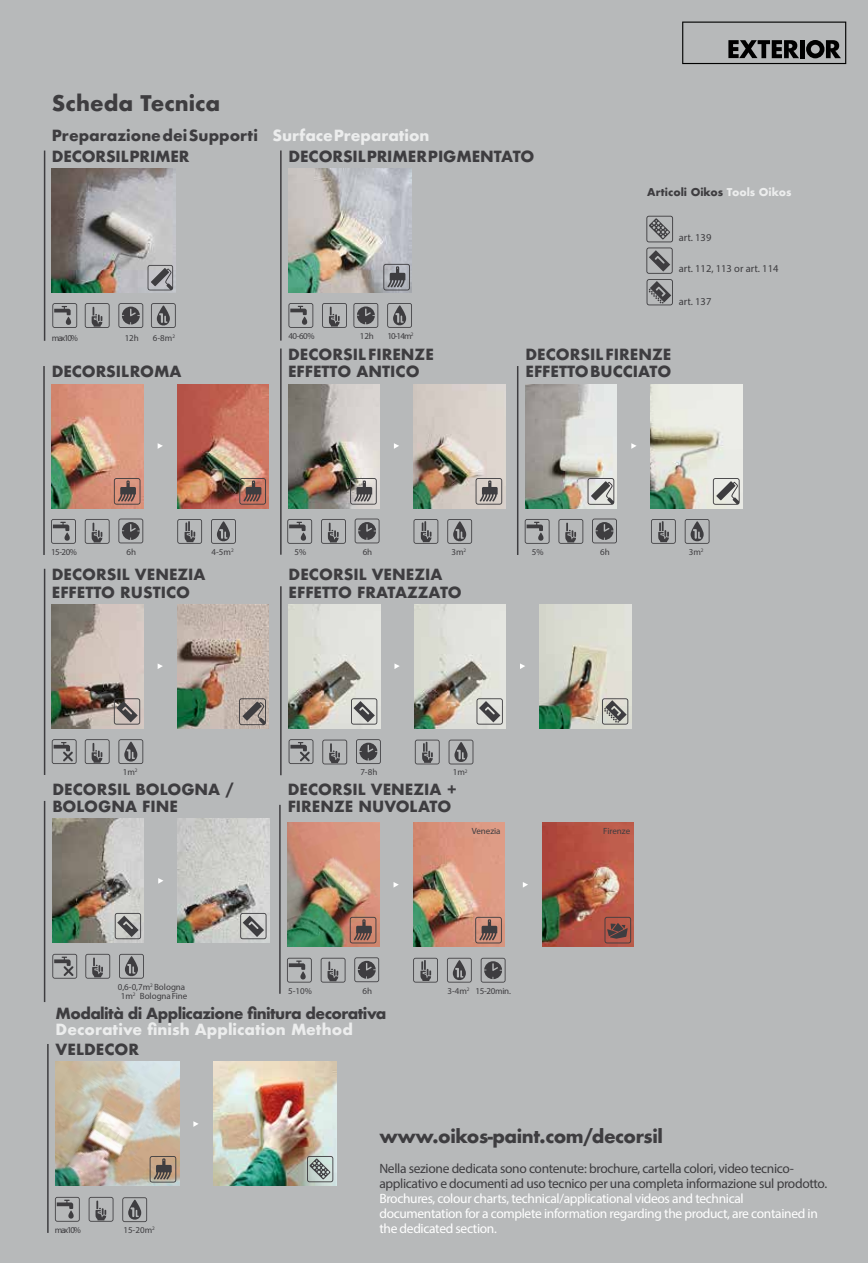
<style>
.page{position:relative;width:868px;height:1263px;background:#fff}
.page>*{position:absolute;margin:0;border:0;box-sizing:border-box;transform-origin:0 0}
.t1{font:700 21px "Futura";color:#3e3d40}
.t2{font:700 18px "Futura";letter-spacing:-.025em;color:#3e3d40}
.t3{font:700 15px/17.5px "Futura";color:#3e3d40}
.t4{font:700 15px "Futura";letter-spacing:-.04em;color:#3e3d40}
.t5{font:700 15px "Futura";color:#eceded}
.t6{font:13.5px/15px "Myriad Pro";letter-spacing:-.025em;color:#fff}
.t7{font:13.5px/15px "Myriad Pro";letter-spacing:-.025em;color:#3e3d40}
.t8{font:10.5px "Myriad Pro";color:#3e3d40}
.t9{font:700 10.5px "Futura";color:#3e3d40}
.t10{font:9px/9.8px "Myriad Pro";color:#3e3d40;text-align:center}
.t11{font:5.25px "Myriad Pro";color:#3e3d40}
.s1{color:#eceded}
</style>
<div class="page">
<div style="left:0;top:0;width:867px;height:1263px;background:#b7b9ba"></div>
<svg style="left:118px;top:303px;width:25px;height:25px"></svg>
<svg style="left:52px;top:303px;width:25px;height:25px"></svg>
<svg style="left:85px;top:303px;width:25px;height:25px"></svg>
<svg style="left:151px;top:303px;width:25px;height:25px"></svg>
<img style="left:52px;top:168px;width:123px;height:124px">
<svg style="left:147px;top:265px;width:26px;height:25px"></svg>
<img style="left:288px;top:168px;width:124px;height:124px">
<svg style="left:383px;top:264px;width:27px;height:26px"></svg>
<svg style="left:288px;top:303px;width:25px;height:25px"></svg>
<svg style="left:387px;top:303px;width:25px;height:25px"></svg>
<svg style="left:353px;top:303px;width:25px;height:25px"></svg>
<hr style="left:280px;top:150px;width:1px;height:191px;background:#3e3d40">
<svg style="left:322px;top:303px;width:25px;height:25px"></svg>
<hr style="left:44px;top:151px;width:1px;height:190px;background:#3e3d40">
<svg style="left:682px;top:22px;width:164px;height:42px"></svg>
<hr style="left:43px;top:366px;width:2px;height:189px;background:#3e3d40">
<img style="left:651px;top:384px;width:91px;height:124px">
<hr style="left:517px;top:366px;width:1px;height:189px;background:#3e3d40">
<svg style="left:211px;top:519px;width:25px;height:25px"></svg>
<img style="left:52px;top:384px;width:91px;height:124px">
<img style="left:177px;top:384px;width:92px;height:124px">
<svg style="left:118px;top:519px;width:25px;height:24px"></svg>
<svg style="left:51px;top:519px;width:25px;height:25px"></svg>
<svg style="left:85px;top:519px;width:25px;height:25px"></svg>
<svg style="left:177px;top:519px;width:25px;height:25px"></svg>
<svg style="left:114px;top:478px;width:26px;height:27px"></svg>
<svg style="left:239px;top:478px;width:27px;height:27px"></svg>
<svg style="left:158px;top:443px;width:5px;height:6px"></svg>
<svg style="left:684px;top:519px;width:25px;height:25px"></svg>
<img style="left:525px;top:384px;width:92px;height:124px">
<svg style="left:592px;top:519px;width:25px;height:24px"></svg>
<svg style="left:524px;top:519px;width:25px;height:25px"></svg>
<svg style="left:558px;top:519px;width:25px;height:25px"></svg>
<svg style="left:651px;top:519px;width:24px;height:25px"></svg>
<svg style="left:631px;top:443px;width:5px;height:6px"></svg>
<svg style="left:587px;top:478px;width:27px;height:27px"></svg>
<svg style="left:712px;top:478px;width:27px;height:27px"></svg>
<hr style="left:280px;top:348px;width:1px;height:207px;background:#3e3d40">
<img style="left:288px;top:384px;width:91px;height:124px">
<img style="left:413px;top:384px;width:92px;height:124px">
<svg style="left:447px;top:519px;width:25px;height:25px"></svg>
<svg style="left:354px;top:519px;width:25px;height:24px"></svg>
<svg style="left:287px;top:519px;width:25px;height:25px"></svg>
<svg style="left:321px;top:519px;width:25px;height:25px"></svg>
<svg style="left:413px;top:519px;width:25px;height:25px"></svg>
<svg style="left:350px;top:478px;width:26px;height:27px"></svg>
<svg style="left:475px;top:478px;width:27px;height:27px"></svg>
<svg style="left:394px;top:443px;width:5px;height:6px"></svg>
<img style="left:56px;top:1062px;width:123px;height:124px">
<svg style="left:122px;top:1197px;width:25px;height:25px"></svg>
<svg style="left:193px;top:1121px;width:6px;height:6px"></svg>
<hr style="left:47px;top:1044px;width:2px;height:189px;background:#3e3d40">
<svg style="left:55px;top:1197px;width:25px;height:25px"></svg>
<svg style="left:89px;top:1197px;width:24px;height:25px"></svg>
<svg style="left:150px;top:1156px;width:26px;height:26px"></svg>
<img style="left:213px;top:1062px;width:123px;height:124px">
<svg style="left:307px;top:1156px;width:26px;height:26px"></svg>
<svg style="left:448px;top:740px;width:25px;height:24px"></svg>
<svg style="left:356px;top:739px;width:25px;height:25px"></svg>
<svg style="left:322px;top:740px;width:25px;height:24px"></svg>
<svg style="left:415px;top:740px;width:24px;height:24px"></svg>
<svg style="left:288px;top:739px;width:25px;height:25px"></svg>
<hr style="left:280px;top:586px;width:1px;height:189px;background:#3e3d40">
<img style="left:288px;top:604px;width:92px;height:124px">
<svg style="left:394px;top:663px;width:5px;height:6px"></svg>
<svg style="left:351px;top:698px;width:26px;height:27px"></svg>
<img style="left:539px;top:604px;width:92px;height:124px">
<svg style="left:520px;top:663px;width:5px;height:6px"></svg>
<img style="left:52px;top:604px;width:91px;height:124px">
<hr style="left:44px;top:569px;width:1px;height:206px;background:#3e3d40">
<svg style="left:118px;top:739px;width:25px;height:25px"></svg>
<img style="left:177px;top:604px;width:92px;height:124px">
<svg style="left:85px;top:739px;width:25px;height:25px"></svg>
<svg style="left:158px;top:664px;width:5px;height:5px"></svg>
<svg style="left:52px;top:739px;width:25px;height:25px"></svg>
<svg style="left:114px;top:698px;width:26px;height:27px"></svg>
<svg style="left:239px;top:698px;width:27px;height:27px"></svg>
<img style="left:414px;top:604px;width:91px;height:124px">
<svg style="left:476px;top:698px;width:26px;height:27px"></svg>
<svg style="left:602px;top:698px;width:26px;height:27px"></svg>
<svg style="left:646px;top:216px;width:27px;height:89px"></svg>
<img style="left:413px;top:823px;width:91px;height:124px">
<hr style="left:279px;top:805px;width:1px;height:189px;background:#3e3d40">
<svg style="left:447px;top:958px;width:24px;height:24px"></svg>
<img style="left:287px;top:823px;width:92px;height:124px">
<svg style="left:354px;top:957px;width:25px;height:25px"></svg>
<svg style="left:287px;top:958px;width:25px;height:24px"></svg>
<svg style="left:320px;top:958px;width:25px;height:24px"></svg>
<svg style="left:413px;top:958px;width:25px;height:24px"></svg>
<svg style="left:393px;top:882px;width:6px;height:6px"></svg>
<svg style="left:350px;top:917px;width:26px;height:26px"></svg>
<svg style="left:475px;top:917px;width:27px;height:26px"></svg>
<svg style="left:52px;top:954px;width:25px;height:25px"></svg>
<img style="left:542px;top:823px;width:92px;height:124px">
<svg style="left:522px;top:882px;width:6px;height:6px"></svg>
<svg style="left:119px;top:954px;width:25px;height:25px"></svg>
<hr style="left:44px;top:801px;width:1px;height:201px;background:#3e3d40">
<img style="left:52px;top:819px;width:92px;height:124px">
<img style="left:178px;top:819px;width:91px;height:124px">
<svg style="left:85px;top:954px;width:25px;height:25px"></svg>
<svg style="left:158px;top:878px;width:5px;height:6px"></svg>
<svg style="left:115px;top:913px;width:26px;height:26px"></svg>
<svg style="left:240px;top:913px;width:26px;height:26px"></svg>
<svg style="left:480px;top:958px;width:25px;height:24px"></svg>
<svg style="left:604px;top:917px;width:27px;height:26px"></svg>
<h1 class="t1" style="left:52px;top:88px;width:170px">Scheda Tecnica</h1>
<p class="t3" style="left:52px;top:124px;width:379px;line-height:21.3px">Preparazione dei Supporti <span class="s1">Surface Preparation<br></span>DECORSIL PRIMER</p>
<p class="t3" style="left:288px;top:147px;width:247px">DECORSIL PRIMER PIGMENTATO</p>
<p class="t10" style="left:52px;top:333px;width:28px">max10%</p>
<p class="t10" style="left:125px;top:333px;width:16px">12h</p>
<p class="t10" style="left:153px;top:333px;width:24px">6-8m<sup>2</sup></p>
<p class="t10" style="left:288px;top:331px;width:28px">40-60%</p>
<p class="t10" style="left:359px;top:331px;width:16px">12h</p>
<p class="t10" style="left:387px;top:331px;width:28px">10-14m<sup>2</sup></p>
<p class="t9" style="left:647px;top:185px;width:146px">Articoli Oikos <span class="s1">Tools Oikos</span></p>
<p class="t8" style="left:678px;top:231px;width:34px">art. 139</p>
<p class="t8" style="left:678px;top:261px;width:101px">art. 112, 113 or art. 114</p>
<p class="t8" style="left:678px;top:295px;width:34px">art. 137</p>
<p class="t3" style="left:52px;top:363px;width:131px">DECORSIL ROMA</p>
<p class="t3" style="left:288px;top:345px;width:147px">DECORSIL FIRENZE<br>EFFETTO ANTICO</p>
<p class="t3" style="left:525px;top:345px;width:147px">DECORSIL FIRENZE<br>EFFETTO BUCCIATO</p>
<p class="t10" style="left:294px;top:547px;width:13px">5%</p>
<p class="t10" style="left:451px;top:547px;width:16px">3m<sup>2</sup></p>
<p class="t11" style="left:231px;top:547px;width:4px">2</p>
<p class="t10" style="left:51px;top:547px;width:28px">15-20%</p>
<p class="t10" style="left:126px;top:547px;width:11px">6h</p>
<p class="t10" style="left:211px;top:547px;width:21px">4-5m</p>
<p class="t10" style="left:362px;top:547px;width:11px">6h</p>
<p class="t3" style="left:52px;top:566px;width:155px">DECORSIL VENEZIA<br>EFFETTO RUSTICO</p>
<p class="t3" style="left:288px;top:566px;width:175px">DECORSIL VENEZIA<br>EFFETTO FRATAZZATO</p>
<p class="t10" style="left:532px;top:547px;width:13px">5%</p>
<p class="t10" style="left:600px;top:547px;width:11px">6h</p>
<p class="t10" style="left:688px;top:547px;width:16px">3m<sup>2</sup></p>
<p class="t10" style="left:123px;top:767px;width:16px">1m<sup>2</sup></p>
<p class="t3" style="left:52px;top:780px;width:183px">DECORSIL BOLOGNA /<br>BOLOGNA FINE</p>
<p class="t10" style="left:360px;top:767px;width:18px">7-8h</p>
<p class="t10" style="left:452px;top:767px;width:16px">1m<sup>2</sup></p>
<p class="t3" style="left:287px;top:780px;width:171px">DECORSIL VENEZIA +<br>FIRENZE NUVOLATO</p>
<p class="t10" style="left:118px;top:982px;width:71px">0,6-0,7m<sup>2</sup> Bologna<br>1m<sup>2</sup> Bologna Fine</p>
<p class="t10" style="left:471px;top:826px;width:30px">Venezia</p>
<p class="t10" style="left:603px;top:826px;width:28px">Firenze</p>
<p class="t10" style="left:288px;top:985px;width:25px">5-10%</p>
<p class="t10" style="left:447px;top:985px;width:24px">3-4m<sup>2</sup></p>
<p class="t10" style="left:362px;top:985px;width:11px">6h</p>
<p class="t10" style="left:475px;top:985px;width:37px">15-20min.</p>
<p class="t4" style="left:56px;top:1002px;width:332px">Modalità di Applicazione finitura decorativa</p>
<p class="t5" style="left:56px;top:1019px;width:299px">Decorative finish Application Method</p>
<p class="t3" style="left:56px;top:1041px;width:85px">VELDECOR</p>
<p class="t10" style="left:55px;top:1225px;width:28px">max10%</p>
<p class="t10" style="left:123px;top:1225px;width:33px">15-20m<sup>2</sup></p>
<p class="t2" style="left:379px;top:1124px;width:285px">www.oikos-paint.com/decorsil</p>
<p class="t7" style="left:379px;top:1161px;width:449px">Nella sezione dedicata sono contenute: brochure, cartella colori, video tecnico&shy;applicativo e documenti ad uso tecnico per una completa informazione sul prodotto.</p>
<p class="t6" style="left:379px;top:1191px;width:440px">Brochures, colour charts, technical/applicational videos and technical documentation for a complete information regarding the product, are contained in the dedicated section.</p>
</div>
